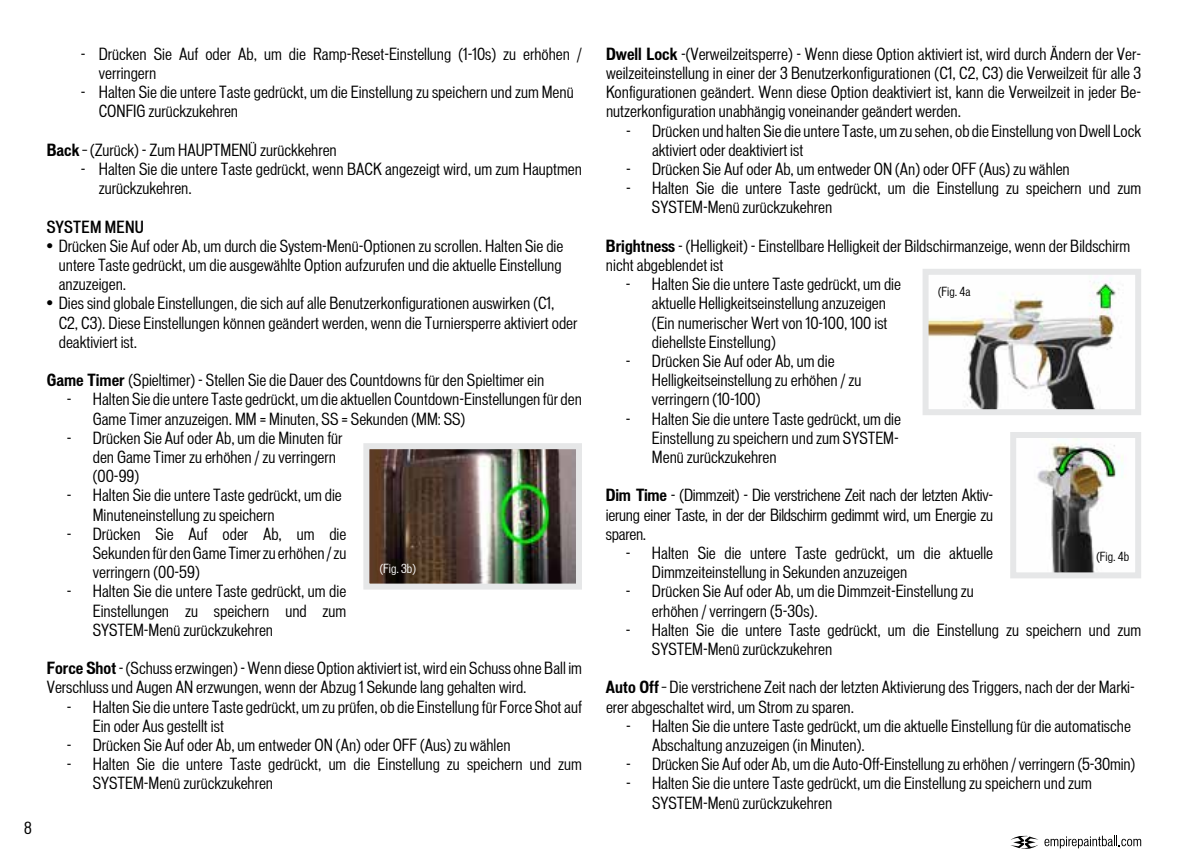
<style>
.page{position:relative;width:1188px;height:864px;background:#fff}
.page>*{position:absolute;margin:0;border:0;box-sizing:border-box;transform-origin:0 0}
.t1{font:16px/19.2px "Vonnes TT Book Cond";color:#000}
.t2{font:500 condensed 16px "Vonnes";letter-spacing:.015em;color:#000}
.t3{font:12px "Vonnes TT Book Cond";color:#000}
.t4{font:12px "Vonnes TT Book Cond";color:#fff}
.s1{font-family:"Vonnes TT Bold Cond"}
</style>
<div class="page">
<svg style="left:1010px;top:835px;width:131px;height:14px"></svg>
<img style="left:930px;top:279px;width:189px;height:129px">
<div style="left:923px;top:269px;width:218px;height:146px;border:6px solid #e6e7e8"></div>
<img style="left:1037px;top:439px;width:86px;height:132px">
<div style="left:1010px;top:432px;width:131px;height:146px;border:6px solid #e6e7e8"></div>
<img style="left:370px;top:450px;width:205px;height:133px">
<div style="left:363px;top:443px;width:219px;height:147px;border:6px solid #e6e7e8"></div>
<p class="t1" style="left:24px;top:819px;width:9px">8</p>
<p class="t1" style="left:99px;top:44px;width:485px;text-indent:-18px">- Drücken Sie Auf oder Ab, um die Ramp-Reset-Einstellung (1-10s) zu erhöhen / verringern</p>
<p class="t1" style="left:99px;top:83px;width:476px;text-indent:-18px">- Halten Sie die untere Taste gedrückt, um die Einstellung zu speichern und zum Menü<br>CONFIG zurückzukehren</p>
<p class="t1" style="left:47px;top:140px;width:292px"><span class="s1">Back</span> – (Zurück) - Zum HAUPTMENÜ zurückkehren</p>
<p class="t1" style="left:99px;top:159px;width:485px;text-indent:-18px">- Halten Sie die untere Taste gedrückt, wenn BACK angezeigt wird, um zum Hauptmen zurückzukehren.</p>
<p class="t2" style="left:47px;top:217px;width:99px">SYSTEM MENU</p>
<p class="t1" style="left:59px;top:236px;width:506px;text-align:justify;text-indent:-12px">• Drücken Sie Auf oder Ab, um durch die System-Menü-Optionen zu scrollen. Halten Sie die untere Taste gedrückt, um die ausgewählte Option aufzurufen und die aktuelle Einstellung anzuzeigen.</p>
<p class="t1" style="left:59px;top:294px;width:520px;text-indent:-12px">• Dies sind globale Einstellungen, die sich auf alle Benutzerkonfigurationen auswirken (C1,<br>C2, C3). Diese Einstellungen können geändert werden, wenn die Turniersperre aktiviert oder deaktiviert ist.</p>
<p class="t1" style="left:47px;top:371px;width:499px"><span class="s1">Game Timer</span> (Spieltimer) - Stellen Sie die Dauer des Countdowns für den Spieltimer ein</p>
<p class="t1" style="left:93px;top:390px;width:491px;text-indent:-26px">- Halten Sie die untere Taste gedrückt, um die aktuellen Countdown-Einstellungen für den<br>Game Timer anzuzeigen. MM = Minuten, SS = Sekunden (MM: SS)</p>
<p class="t1" style="left:93px;top:428px;width:251px;text-indent:-26px">- Drücken Sie Auf oder Ab, um die Minuten für den Game Timer zu erhöhen / zu verringern (00-99)</p>
<p class="t1" style="left:93px;top:486px;width:251px;text-indent:-26px">- Halten Sie die untere Taste gedrückt, um die<br>Minuteneinstellung zu speichern</p>
<p class="t1" style="left:93px;top:524px;width:255px;text-align:justify;text-indent:-26px">- Drücken Sie Auf oder Ab, um die Sekunden für den Game Timer zu erhöhen / zu verringern (00-59)</p>
<p class="t1" style="left:93px;top:582px;width:255px;text-align:justify;text-indent:-26px">- Halten Sie die untere Taste gedrückt, um die Einstellungen zu speichern und zum SYSTEM-Menü zurückzukehren</p>
<p class="t1" style="left:47px;top:659px;width:537px"><span class="s1">Force Shot</span> - (Schuss erzwingen) - Wenn diese Option aktiviert ist, wird ein Schuss ohne Ball im<br>Verschluss und Augen AN erzwungen, wenn der Abzug 1 Sekunde lang gehalten wird.</p>
<p class="t1" style="left:93px;top:697px;width:491px;text-indent:-26px">- Halten Sie die untere Taste gedrückt, um zu prüfen, ob die Einstellung für Force Shot auf<br>Ein oder Aus gestellt ist</p>
<p class="t1" style="left:67px;top:735px;width:445px">- Drücken Sie Auf oder Ab, um entweder ON (An) oder OFF (Aus) zu wählen</p>
<p class="t1" style="left:93px;top:755px;width:491px;text-indent:-26px">- Halten Sie die untere Taste gedrückt, um die Einstellung zu speichern und zum<br>SYSTEM-Menü zurückzukehren</p>
<p class="t4" style="left:380px;top:562px;width:38px">(Fig. 3b)</p>
<p class="t1" style="left:606px;top:44px;width:537px;text-align:justify"><span class="s1">Dwell Lock</span> -(Verweilzeitsperre) - Wenn diese Option aktiviert ist, wird durch Ändern der Ver&shy;weilzeiteinstellung in einer der 3 Benutzerkonfigurationen (C1, C2, C3) die Verweilzeit für alle 3<br>Konfigurationen geändert. Wenn diese Option deaktiviert ist, kann die Verweilzeit in jeder Be&shy;nutzerkonfiguration unabhängig voneinander geändert werden.</p>
<p class="t1" style="left:652px;top:121px;width:491px;text-indent:-26px">- Drücken und halten Sie die untere Taste, um zu sehen, ob die Einstellung von Dwell Lock aktiviert oder deaktiviert ist</p>
<p class="t1" style="left:626px;top:159px;width:445px">- Drücken Sie Auf oder Ab, um entweder ON (An) oder OFF (Aus) zu wählen</p>
<p class="t1" style="left:652px;top:179px;width:491px;text-indent:-26px">- Halten Sie die untere Taste gedrückt, um die Einstellung zu speichern und zum<br>SYSTEM-Menü zurückzukehren</p>
<p class="t1" style="left:606px;top:236px;width:526px"><span class="s1">Brightness</span> - (Helligkeit) - Einstellbare Helligkeit der Bildschirmanzeige, wenn der Bildschirm nicht abgeblendet ist</p>
<p class="t1" style="left:652px;top:275px;width:251px;text-indent:-26px">- Halten Sie die untere Taste gedrückt, um die aktuelle Helligkeitseinstellung anzuzeigen (Ein numerischer Wert von 10-100, 100 ist diehellste Einstellung)</p>
<p class="t1" style="left:652px;top:351px;width:211px;text-indent:-26px">- Drücken Sie Auf oder Ab, um die<br>Helligkeitseinstellung zu erhöhen / zu verringern (10-100)</p>
<p class="t1" style="left:652px;top:409px;width:251px;text-indent:-26px">- Halten Sie die untere Taste gedrückt, um die<br>Einstellung zu speichern und zum SYSTEM-<br>Menü zurückzukehren</p>
<p class="t1" style="left:606px;top:486px;width:389px;text-align:justify"><span class="s1">Dim Time</span> - (Dimmzeit) - Die verstrichene Zeit nach der letzten Aktiv&shy;ierung einer Taste, in der der Bildschirm gedimmt wird, um Energie zu sparen.</p>
<p class="t1" style="left:652px;top:543px;width:343px;text-indent:-26px">- Halten Sie die untere Taste gedrückt, um die aktuelle<br>Dimmzeiteinstellung in Sekunden anzuzeigen</p>
<p class="t1" style="left:652px;top:582px;width:323px;text-indent:-26px">- Drücken Sie Auf oder Ab, um die Dimmzeit-Einstellung zu erhöhen / verringern (5-30s).</p>
<p class="t1" style="left:652px;top:620px;width:491px;text-indent:-26px">- Halten Sie die untere Taste gedrückt, um die Einstellung zu speichern und zum<br>SYSTEM-Menü zurückzukehren</p>
<p class="t1" style="left:606px;top:678px;width:530px"><span class="s1">Auto Off</span> – Die verstrichene Zeit nach der letzten Aktivierung des Triggers, nach der der Marki&shy;erer abgeschaltet wird, um Strom zu sparen.</p>
<p class="t1" style="left:652px;top:716px;width:480px;text-indent:-26px">- Halten Sie die untere Taste gedrückt, um die aktuelle Einstellung für die automatische<br>Abschaltung anzuzeigen (in Minuten).</p>
<p class="t1" style="left:626px;top:755px;width:511px">- Drücken Sie Auf oder Ab, um die Auto-Off-Einstellung zu erhöhen / verringern (5-30min)</p>
<p class="t1" style="left:652px;top:774px;width:442px;text-indent:-26px">- Halten Sie die untere Taste gedrückt, um die Einstellung zu speichern und zum<br>SYSTEM-Menü zurückzukehren</p>
<p class="t3" style="left:938px;top:285px;width:34px">(Fig. 4a</p>
<p class="t3" style="left:1096px;top:550px;width:34px">(Fig. 4b</p>
</div>
